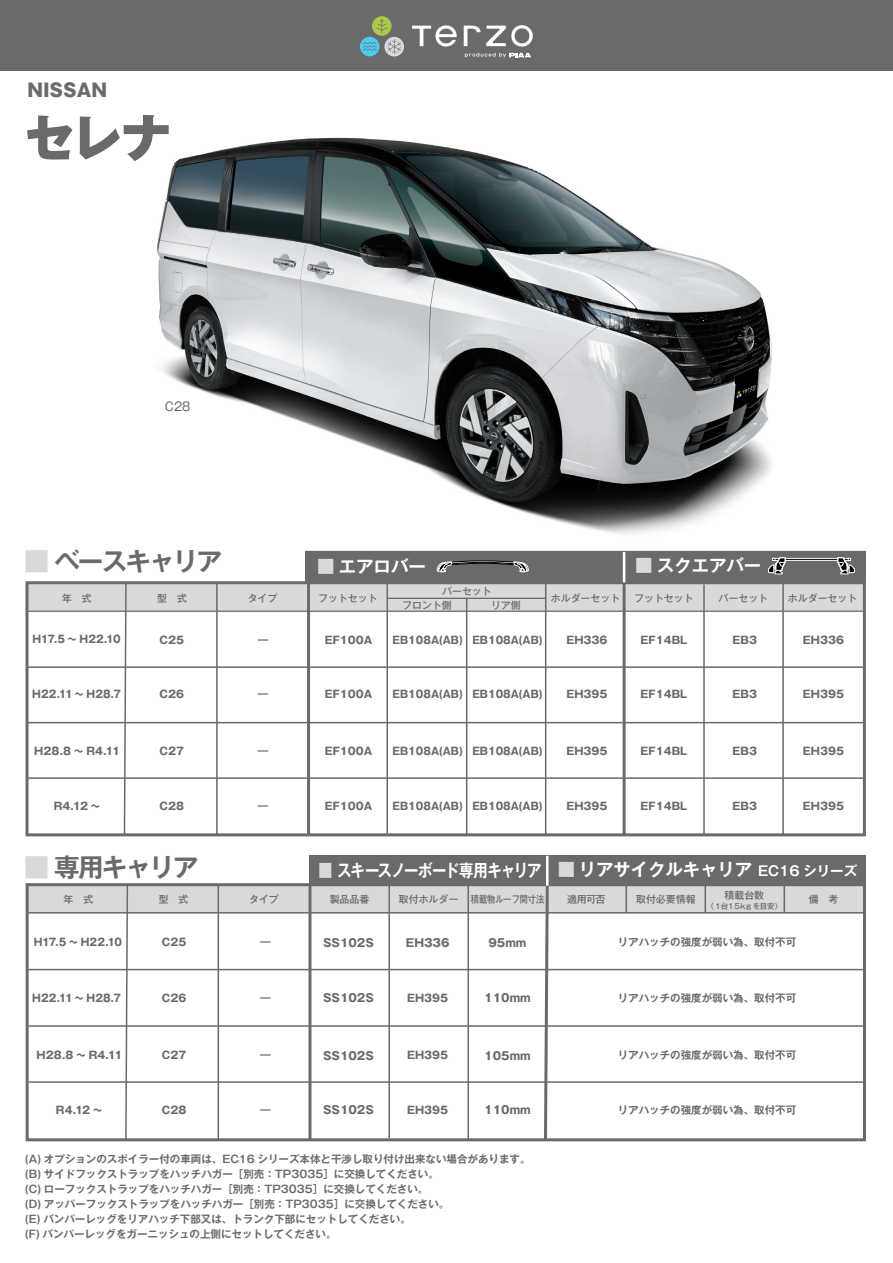
<style>
.page{position:relative;width:893px;height:1263px;background:#fff}
.page>*{position:absolute;margin:0;border:0;box-sizing:border-box;transform-origin:0 0}
.t1{font:800 51px "Gothic MB101 Pro";color:#6b6a6a}
.t2{font:700 25.65px "Gothic MB101 Pro De";letter-spacing:-.075em;color:#6b6a6a}
.t3{font:800 18px "Gothic MB101 Pro";color:#6b6a6a}
.t4{font:700 17.4px "Gothic MB101 Pro De";color:#fff;scale:.83 1}
.t5{font:700 17.4px "Gothic MB101 Pro De";color:#fff}
.t6{font:12px "Gothic MB101 Pro";color:#6b6a6a}
.t7{font:700 11.1px "Gothic MB101 Pro";color:#6b6a6a}
.t8{font:700 10.5px/15px "Gothic MB101 Pro De";color:#6b6a6a}
.t9{font:700 10.5px "Gothic MB101 Pro";color:#6b6a6a}
.t10{font:700 10.5px "Gothic MB101 Pro";color:#6b6a6a;scale:.95 1}
.t11{font:500 9.9px "Gothic MB101 Pro";color:#6b6a6a}
.t12{font:500 9.9px "Gothic MB101 Pro";color:#6b6a6a;scale:.82 1}
.t13{font:500 7.5px "Gothic MB101 Pro";letter-spacing:-.045em;color:#6b6a6a}
.s1{color:#d8d9db}
.s2{font-size:13.5px}
</style>
<div class="page">
<img style="left:157px;top:137px;width:662px;height:424px">
<div style="left:306px;top:551px;width:560px;height:31px;background:#6b6a6a"></div>
<svg style="left:26px;top:581px;width:840px;height:255px"></svg>
<svg style="left:437px;top:561px;width:91px;height:11px"></svg>
<div style="left:773px;top:558px;width:76px;height:2px;border:1px solid #fff"></div>
<svg style="left:768px;top:558px;width:17px;height:16px"></svg>
<svg style="left:838px;top:558px;width:17px;height:16px"></svg>
<hr style="left:26px;top:611px;width:837px;height:1px;background:#6b6a6a">
<hr style="left:387px;top:598px;width:158px;height:1px;background:#6b6a6a">
<hr style="left:386px;top:583px;width:2px;height:250px;background:#6b6a6a">
<hr style="left:307px;top:583px;width:3px;height:252px;background:#6b6a6a">
<hr style="left:466px;top:598px;width:1px;height:236px;background:#6b6a6a">
<hr style="left:545px;top:583px;width:1px;height:252px;background:#6b6a6a">
<hr style="left:623px;top:584px;width:3px;height:251px;background:#6b6a6a">
<hr style="left:703px;top:584px;width:2px;height:251px;background:#6b6a6a">
<hr style="left:782px;top:583px;width:2px;height:252px;background:#6b6a6a">
<svg style="left:123px;top:581px;width:4px;height:255px"></svg>
<hr style="left:216px;top:582px;width:2px;height:252px;background:#6b6a6a">
<hr style="left:623px;top:551px;width:2px;height:31px;background:#fff">
<hr style="left:27px;top:666px;width:837px;height:2px;background:#6b6a6a">
<hr style="left:27px;top:722px;width:837px;height:1px;background:#6b6a6a">
<hr style="left:27px;top:777px;width:837px;height:2px;background:#6b6a6a">
<div style="left:28px;top:885px;width:836px;height:28px;background:#d8d9db"></div>
<div style="left:310px;top:855px;width:556px;height:28px;background:#6b6a6a"></div>
<div style="left:26px;top:883px;width:840px;height:258px;border:3px solid #6b6a6a"></div>
<hr style="left:27px;top:912px;width:838px;height:1px;background:#6b6a6a">
<hr style="left:27px;top:969px;width:838px;height:1px;background:#6b6a6a">
<hr style="left:28px;top:1081px;width:837px;height:2px;background:#6b6a6a">
<hr style="left:388px;top:886px;width:2px;height:252px;background:#6b6a6a">
<hr style="left:308px;top:886px;width:3px;height:253px;background:#6b6a6a">
<hr style="left:467px;top:886px;width:2px;height:253px;background:#6b6a6a">
<svg style="left:542px;top:883px;width:8px;height:259px"></svg>
<svg style="left:124px;top:884px;width:5px;height:256px"></svg>
<hr style="left:218px;top:885px;width:1px;height:255px;background:#6b6a6a">
<hr style="left:546px;top:856px;width:2px;height:30px;background:#fff">
<hr style="left:625px;top:886px;width:2px;height:27px;background:#6b6a6a">
<hr style="left:704px;top:886px;width:2px;height:27px;background:#6b6a6a">
<hr style="left:783px;top:886px;width:2px;height:27px;background:#6b6a6a">
<hr style="left:306px;top:551px;width:560px;height:1px;background:#6b6a6a">
<hr style="left:27px;top:1025px;width:838px;height:2px;background:#6b6a6a">
<div style="left:0;top:0;width:893px;height:71px;background:#6b6a6a"></div>
<svg style="left:464px;top:25px;width:69px;height:22px"></svg>
<svg style="left:412px;top:25px;width:45px;height:22px"></svg>
<svg style="left:465px;top:53px;width:66px;height:4px"></svg>
<svg style="left:360px;top:16px;width:44px;height:40px"></svg>
<h3 class="t3" style="left:27px;top:75px;width:81px">NISSAN</h3>
<h1 class="t1" style="left:23px;top:95px;width:150px">セレナ</h1>
<p class="t6" style="left:165px;top:397px;width:27px">C28</p>
<h2 class="t2" style="left:24px;top:540px;width:200px"><span class="s1">■</span> ベースキャリア</h2>
<p class="t11" style="left:62px;top:590px;width:31px">年　式</p>
<p class="t11" style="left:157px;top:590px;width:31px">型　式</p>
<p class="t11" style="left:248px;top:590px;width:31px">タイプ</p>
<h3 class="t5" style="left:317px;top:552px;width:110px"><span class="s1">■</span> エアロバー</h3>
<h3 class="t5" style="left:635px;top:551px;width:128px"><span class="s1">■</span> スクエアバー</h3>
<p class="t11" style="left:318px;top:590px;width:61px">フットセット</p>
<p class="t11" style="left:442px;top:583px;width:51px">バーセット</p>
<p class="t11" style="left:551px;top:590px;width:71px">ホルダーセット</p>
<p class="t11" style="left:634px;top:590px;width:61px">フットセット</p>
<p class="t11" style="left:719px;top:590px;width:51px">バーセット</p>
<p class="t11" style="left:788px;top:590px;width:71px">ホルダーセット</p>
<p class="t11" style="left:402px;top:596px;width:51px">フロント側</p>
<p class="t11" style="left:491px;top:596px;width:31px">リア側</p>
<p class="t10" style="left:33px;top:631px;width:94px">H17.5 ～ H22.10</p>
<p class="t9" style="left:160px;top:631px;width:26px">C25</p>
<p class="t9" style="left:641px;top:631px;width:48px">EF14BL</p>
<p class="t9" style="left:733px;top:631px;width:26px">EB3</p>
<p class="t9" style="left:803px;top:631px;width:43px">EH336</p>
<p class="t9" style="left:325px;top:631px;width:49px">EF100A</p>
<p class="t10" style="left:393px;top:631px;width:159px">EB108A(AB) EB108A(AB)</p>
<p class="t9" style="left:566px;top:631px;width:43px">EH336</p>
<p class="t9" style="left:258px;top:631px;width:12px">―</p>
<p class="t10" style="left:32px;top:685px;width:95px">H22.11～ H28.7</p>
<p class="t9" style="left:160px;top:685px;width:26px">C26</p>
<p class="t9" style="left:258px;top:685px;width:12px">―</p>
<p class="t9" style="left:325px;top:685px;width:49px">EF100A</p>
<p class="t10" style="left:393px;top:685px;width:159px">EB108A(AB) EB108A(AB)</p>
<p class="t9" style="left:566px;top:685px;width:43px">EH395</p>
<p class="t9" style="left:641px;top:685px;width:48px">EF14BL</p>
<p class="t9" style="left:733px;top:685px;width:26px">EB3</p>
<p class="t9" style="left:803px;top:685px;width:43px">EH395</p>
<p class="t9" style="left:34px;top:743px;width:87px">H28.8 ～ R4.11</p>
<p class="t9" style="left:160px;top:743px;width:26px">C27</p>
<p class="t9" style="left:325px;top:743px;width:49px">EF100A</p>
<p class="t10" style="left:393px;top:743px;width:159px">EB108A(AB) EB108A(AB)</p>
<p class="t9" style="left:566px;top:743px;width:43px">EH395</p>
<p class="t9" style="left:641px;top:743px;width:48px">EF14BL</p>
<p class="t9" style="left:733px;top:743px;width:26px">EB3</p>
<p class="t9" style="left:803px;top:743px;width:43px">EH395</p>
<p class="t9" style="left:258px;top:743px;width:12px">―</p>
<p class="t9" style="left:54px;top:797px;width:48px">R4.12 ～</p>
<p class="t9" style="left:160px;top:797px;width:26px">C28</p>
<p class="t9" style="left:258px;top:797px;width:12px">―</p>
<h2 class="t2" style="left:24px;top:845px;width:176px"><span class="s1">■</span> 専用キャリア</h2>
<p class="t9" style="left:325px;top:797px;width:49px">EF100A</p>
<p class="t10" style="left:393px;top:797px;width:159px">EB108A(AB) EB108A(AB)</p>
<p class="t9" style="left:566px;top:797px;width:43px">EH395</p>
<p class="t9" style="left:641px;top:797px;width:48px">EF14BL</p>
<p class="t9" style="left:733px;top:797px;width:26px">EB3</p>
<p class="t9" style="left:803px;top:797px;width:43px">EH395</p>
<h3 class="t4" style="left:319px;top:855px;width:650px"><span class="s1">■</span> スキースノーボード専用キャリア <span class="s1">■</span> リアサイクルキャリア <span class="s2">EC16 シリーズ</span></h3>
<p class="t11" style="left:64px;top:891px;width:31px">年　式</p>
<p class="t11" style="left:159px;top:891px;width:31px">型　式</p>
<p class="t11" style="left:249px;top:891px;width:31px">タイプ</p>
<p class="t11" style="left:330px;top:891px;width:41px">製品品番</p>
<p class="t11" style="left:399px;top:891px;width:61px">取付ホルダー</p>
<p class="t12" style="left:471px;top:891px;width:91px">積載物ルーフ間寸法</p>
<p class="t11" style="left:567px;top:891px;width:40px">適用可否</p>
<p class="t11" style="left:636px;top:891px;width:61px">取付必要情報</p>
<p class="t11" style="left:724px;top:887px;width:41px">積載台数</p>
<p class="t11" style="left:809px;top:891px;width:31px">備　考</p>
<p class="t13" style="left:707px;top:900px;width:77px">（１台１５kg を目安）</p>
<p class="t10" style="left:34px;top:934px;width:94px">H17.5 ～ H22.10</p>
<p class="t9" style="left:162px;top:934px;width:26px">C25</p>
<p class="t9" style="left:260px;top:934px;width:12px">―</p>
<p class="t7" style="left:323px;top:933px;width:52px">SS102S</p>
<p class="t7" style="left:406px;top:933px;width:45px">EH336</p>
<p class="t7" style="left:488px;top:933px;width:39px">95mm</p>
<p class="t8" style="left:618px;top:934px;width:180px">リアハッチの強度が弱い為、取付不可</p>
<p class="t10" style="left:32px;top:989px;width:95px">H22.11～ H28.7</p>
<p class="t9" style="left:162px;top:989px;width:26px">C26</p>
<p class="t9" style="left:260px;top:989px;width:12px">―</p>
<p class="t7" style="left:323px;top:988px;width:52px">SS102S</p>
<p class="t7" style="left:484px;top:988px;width:48px">110mm</p>
<p class="t9" style="left:407px;top:989px;width:43px">EH395</p>
<p class="t8" style="left:618px;top:989px;width:180px">リアハッチの強度が弱い為、取付不可</p>
<p class="t9" style="left:37px;top:1046px;width:87px">H28.8 ～ R4.11</p>
<p class="t9" style="left:162px;top:1046px;width:26px">C27</p>
<p class="t9" style="left:260px;top:1046px;width:12px">―</p>
<p class="t7" style="left:323px;top:1046px;width:52px">SS102S</p>
<p class="t9" style="left:407px;top:1046px;width:43px">EH395</p>
<p class="t7" style="left:484px;top:1046px;width:48px">105mm</p>
<p class="t8" style="left:618px;top:1046px;width:180px">リアハッチの強度が弱い為、取付不可</p>
<p class="t9" style="left:56px;top:1101px;width:48px">R4.12 ～</p>
<p class="t9" style="left:162px;top:1101px;width:26px">C28</p>
<p class="t9" style="left:260px;top:1101px;width:12px">―</p>
<p class="t7" style="left:323px;top:1101px;width:52px">SS102S</p>
<p class="t9" style="left:407px;top:1101px;width:43px">EH395</p>
<p class="t7" style="left:484px;top:1101px;width:48px">110mm</p>
<p class="t8" style="left:618px;top:1101px;width:180px">リアハッチの強度が弱い為、取付不可</p>
<p class="t8" style="left:25px;top:1150px;width:518px">(A) オプションのスポイラー付の車両は、EC16 シリーズ本体と干渉し取り付け出来ない場合があります。　(B) サイドフックストラップをハッチハガー［別売：TP3035］に交換してください。<br>(C) ローフックストラップをハッチハガー［別売：TP3035］に交換してください。　<br>(D) アッパーフックストラップをハッチハガー［別売：TP3035］に交換してください。　<br>(E) バンパーレッグをリアハッチ下部又は、トランク下部にセットしてください。<br>(F) バンパーレッグをガーニッシュの上側にセットしてください。</p>
</div>
